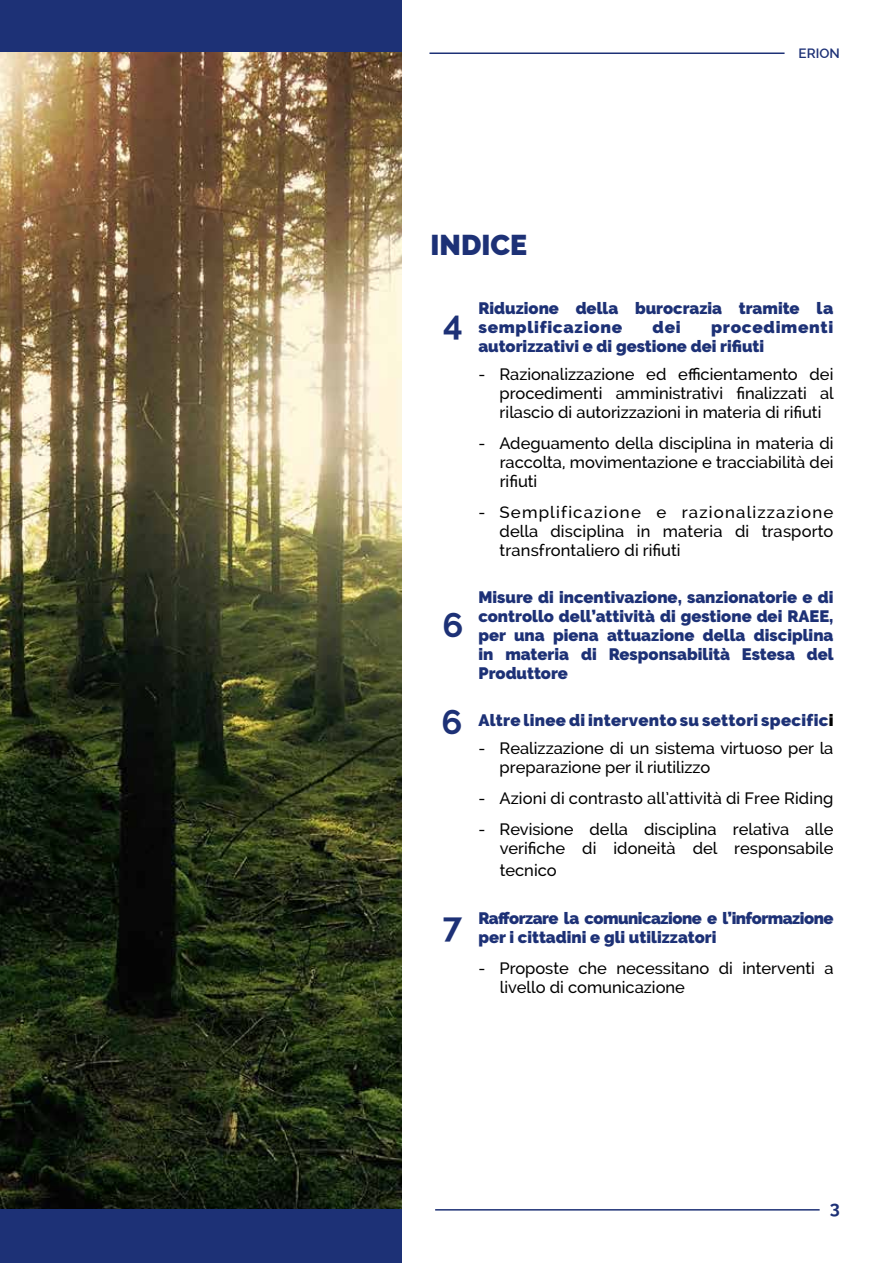
<style>
.page{position:relative;width:893px;height:1263px;background:#fff}
.page>*{position:absolute;margin:0;border:0;box-sizing:border-box;transform-origin:0 0}
.t1{font:700 34.5px "Raleway";color:#1d3176}
.t2{font:900 28.5px "Raleway";color:#1d3176}
.t3{font:700 18px "Raleway";color:#1d3176}
.t4{font:500 16.5px/18.9px "Raleway";color:#000;text-align:justify}
.t5{font:900 16.5px/18.9px "Raleway";color:#1d3176}
.t6{font:900 16.5px/18.9px "Raleway";letter-spacing:-.03em;color:#1d3176}
.t7{font:900 16.5px/18.9px "Raleway";color:#1d3176;scale:1.04 1}
.t8{font:900 16.5px "Raleway";letter-spacing:.02em;color:#1d3176}
.t9{font:600 13.5px "Raleway";color:#1d3176}
.s1{color:#000}
</style>
<div class="page">
<div style="left:0;top:0;width:402px;height:1263px;background:#1d3176"></div>
<img style="left:0;top:52px;width:402px;height:1157px">
<hr style="left:435px;top:1209px;width:385px;height:1px;background:#1d3176">
<hr style="left:429px;top:53px;width:355px;height:1px;background:#1d3176">
<h2 class="t2" style="left:431px;top:229px;width:98px">INDICE</h2>
<p class="t9" style="left:798px;top:46px;width:43px">ERION</p>
<h1 class="t1" style="left:443px;top:304px;width:21px">4</h1>
<h1 class="t1" style="left:443px;top:605px;width:22px">6</h1>
<h1 class="t1" style="left:441px;top:702px;width:22px">6</h1>
<h1 class="t1" style="left:443px;top:905px;width:21px">7</h1>
<p class="t5" style="left:478px;top:299px;width:357px">Riduzione della burocrazia tramite la semplificazione</p>
<p class="t7" style="left:478px;top:318px;width:343px;text-indent:233px">procedimenti autorizzativi e di gestione dei rifiuti</p>
<p class="t4" style="left:500px;top:364px;width:336px;text-indent:-21px">- Razionalizzazione ed efficientamento dei procedimenti amministrativi finalizzati al rilascio di autorizzazioni in materia di rifiuti</p>
<p class="t4" style="left:500px;top:433px;width:335px;text-indent:-21px">- Adeguamento della disciplina in materia di raccolta, movimentazione e tracciabilità dei rifiuti</p>
<p class="t4" style="left:500px;top:502px;width:335px;text-indent:-21px">- Semplificazione e razionalizzazione della disciplina in materia di trasporto transfrontaliero di rifiuti</p>
<p class="t5" style="left:478px;top:588px;width:357px;text-align:justify">Misure di incentivazione, sanzionatorie e di controllo dell’attività di gestione dei RAEE, per una piena attuazione della disciplina in materia di Responsabilità Estesa del Produttore</p>
<p class="t8" style="left:478px;top:711px;width:357px">Altre linee di intervento su settori specific<span class="s1">i</span></p>
<p class="t4" style="left:500px;top:739px;width:335px;text-indent:-21px">- Realizzazione di un sistema virtuoso per la preparazione per il riutilizzo</p>
<p class="t4" style="left:478px;top:788px;width:357px">- Azioni di contrasto all’attività di Free Riding</p>
<p class="t4" style="left:478px;top:819px;width:357px;text-align:right">- Revisione della disciplina relativa alle verifiche di idoneità del responsabile</p>
<p class="t4" style="left:500px;top:861px;width:58px">tecnico</p>
<p class="t6" style="left:478px;top:908px;width:357px">Rafforzare la comunicazione e l’informazione per i cittadini e gli utilizzatori</p>
<p class="t4" style="left:500px;top:958px;width:335px;text-indent:-21px">- Proposte che necessitano di interventi a livello di comunicazione</p>
<p class="t7" style="left:653px;top:318px;width:29px">dei</p>
<p class="t3" style="left:830px;top:1197px;width:12px">3</p>
</div>
